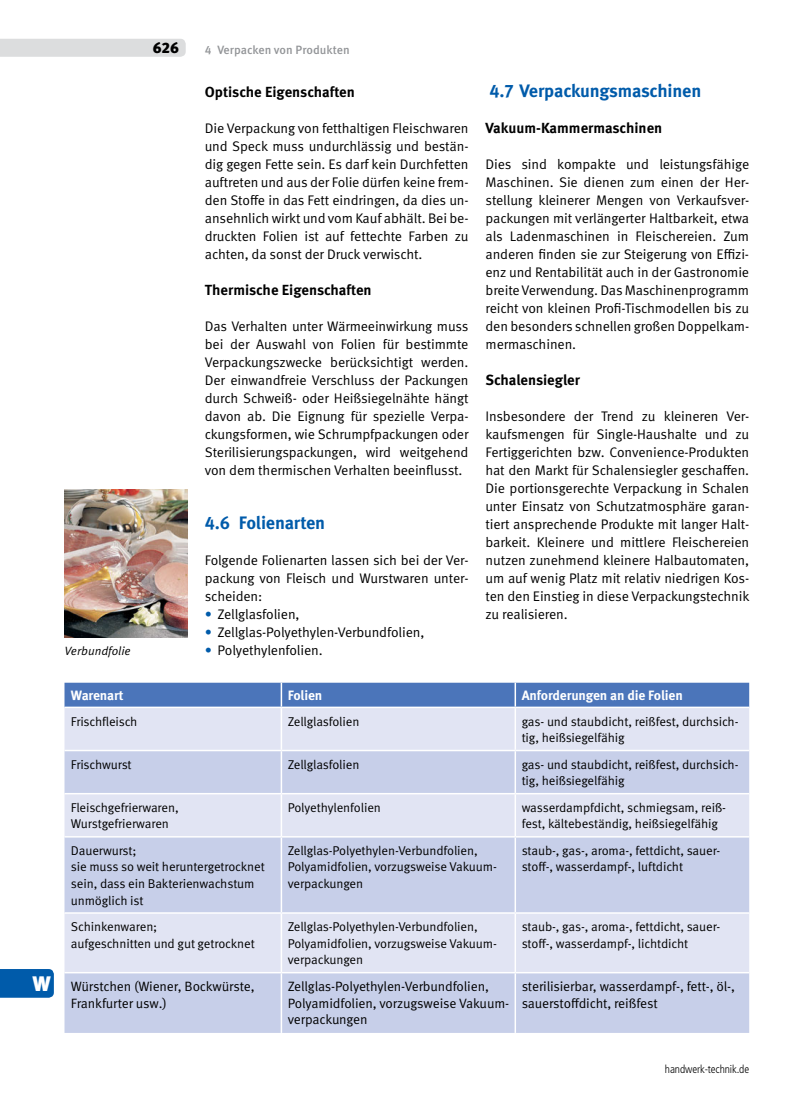
<style>
.page{position:relative;width:812px;height:1106px;background:#fff}
.page>*{position:absolute;margin:0;border:0;box-sizing:border-box;transform-origin:0 0}
.t1{font:900 21px "Meta Pro";color:#fff}
.t2{font:700 18px "Meta Pro";letter-spacing:-.015em;color:#005baa}
.t3{font:900 15px "Meta Pro";color:#000}
.t4{font:700 14.7px "Meta Pro";color:#000}
.t5{font:13.8px/18px "Meta Pro";letter-spacing:-.01em;color:#000;text-align:justify}
.t6{font:13.5px/16.5px "Meta Pro";letter-spacing:-.01em;color:#000}
.t7{font:700 13.5px "Meta Pro";letter-spacing:-.01em;color:#fff}
.t8{font:12.75px/16.5px "Meta Pro";letter-spacing:-.01em;color:#000}
.t9{font:500 12px "Meta Pro";color:#939598}
.t10{font:italic 12px "Meta Pro";letter-spacing:-.005em;color:#000}
.t11{font:300 condensed 11.25px "Frutiger LT Std";letter-spacing:-.01em;color:#000}
.s1{color:#005baa}
</style>
<div class="page">
<div style="left:0;top:39px;width:186px;height:18px;background:#dcddde"></div>
<div style="left:64px;top:708px;width:685px;height:41px;background:#e1e4f3"></div>
<svg style="left:64px;top:751px;width:685px;height:281px;background:#d0d7ec"></svg>
<div style="left:64px;top:682px;width:685px;height:24px;background:#4b75ba"></div>
<hr style="left:514px;top:682px;width:2px;height:24px;background:#fff">
<hr style="left:281px;top:708px;width:1px;height:41px;background:#fff">
<hr style="left:514px;top:708px;width:2px;height:41px;background:#fff">
<hr style="left:281px;top:751px;width:1px;height:41px;background:#fff">
<hr style="left:514px;top:751px;width:2px;height:41px;background:#fff">
<hr style="left:64px;top:792px;width:217px;height:2px;background:#fff">
<hr style="left:281px;top:792px;width:234px;height:2px;background:#fff">
<hr style="left:281px;top:794px;width:1px;height:41px;background:#fff">
<hr style="left:515px;top:792px;width:234px;height:2px;background:#fff">
<hr style="left:514px;top:794px;width:2px;height:41px;background:#fff">
<hr style="left:64px;top:835px;width:217px;height:2px;background:#fff">
<hr style="left:281px;top:835px;width:234px;height:2px;background:#fff">
<hr style="left:281px;top:837px;width:1px;height:75px;background:#fff">
<hr style="left:515px;top:835px;width:234px;height:2px;background:#fff">
<hr style="left:514px;top:837px;width:2px;height:75px;background:#fff">
<hr style="left:64px;top:912px;width:217px;height:1px;background:#fff">
<hr style="left:281px;top:912px;width:234px;height:1px;background:#fff">
<hr style="left:281px;top:913px;width:1px;height:58px;background:#fff">
<hr style="left:515px;top:912px;width:234px;height:1px;background:#fff">
<hr style="left:514px;top:913px;width:2px;height:58px;background:#fff">
<hr style="left:64px;top:971px;width:217px;height:2px;background:#fff">
<hr style="left:281px;top:971px;width:234px;height:2px;background:#fff">
<hr style="left:281px;top:973px;width:1px;height:59px;background:#fff">
<hr style="left:515px;top:971px;width:234px;height:2px;background:#fff">
<hr style="left:514px;top:973px;width:2px;height:59px;background:#fff">
<img style="left:64px;top:489px;width:124px;height:148px">
<div style="left:0;top:969px;width:54px;height:29px;background:#005baa"></div>
<h1 class="t1" style="left:32px;top:970px;width:20px">W</h1>
<p class="t3" style="left:153px;top:38px;width:28px">626</p>
<p class="t10" style="left:64px;top:643px;width:68px">Verbundfolie</p>
<p class="t9" style="left:205px;top:42px;width:146px">4 Verpacken von Produkten</p>
<p class="t4" style="left:205px;top:83px;width:151px">Optische Eigenschaften</p>
<p class="t5" style="left:205px;top:120px;width:265px">Die Verpackung von fetthaltigen Fleischwaren und Speck muss undurchlässig und bestän&shy;dig gegen Fette sein. Es darf kein Durchfetten auftreten und aus der Folie dürfen keine frem&shy;den Stoffe in das Fett eindringen, da dies un&shy;ansehnlich wirkt und vom Kauf abhält. Bei be&shy;druckten Folien ist auf fettechte Farben zu achten, da sonst der Druck verwischt.</p>
<p class="t4" style="left:205px;top:281px;width:168px">Thermische Eigenschaften</p>
<p class="t5" style="left:205px;top:318px;width:265px">Das Verhalten unter Wärmeeinwirkung muss bei der Auswahl von Folien für bestimmte Verpackungszwecke berücksichtigt werden.<br>Der einwandfreie Verschluss der Packungen durch Schweiß- oder Heißsiegelnähte hängt davon ab. Die Eignung für spezielle Verpa&shy;ckungsformen, wie Schrumpfpackungen oder Sterilisierungspackungen, wird weitgehend von dem thermischen Verhalten beeinflusst.</p>
<h2 class="t2" style="left:205px;top:511px;width:122px">4.6 Folienarten</h2>
<p class="t5" style="left:205px;top:552px;width:265px">Folgende Folienarten lassen sich bei der Ver&shy;packung von Fleisch und Wurstwaren unter&shy;scheiden:</p>
<p class="t5" style="left:205px;top:606px;width:96px"><span class="s1">•</span> Zellglasfolien,</p>
<p class="t5" style="left:205px;top:624px;width:221px"><span class="s1">•</span> Zellglas-Polyethylen-Verbundfolien,</p>
<p class="t5" style="left:205px;top:642px;width:119px"><span class="s1">•</span> Polyethylenfolien.</p>
<h2 class="t2" style="left:489px;top:79px;width:213px">4.7 Verpackungsmaschinen</h2>
<p class="t4" style="left:485px;top:119px;width:178px">Vakuum-Kammermaschinen</p>
<p class="t5" style="left:485px;top:156px;width:265px">Dies sind kompakte und leistungsfähige Maschinen. Sie dienen zum einen der Her&shy;stellung kleinerer Mengen von Verkaufsver&shy;packungen mit verlängerter Haltbarkeit, etwa als Ladenmaschinen in Fleischereien. Zum anderen finden sie zur Steigerung von Effizi&shy;enz und Rentabilität auch in der Gastronomie breite Verwendung. Das Maschinenprogramm reicht von kleinen Profi-Tischmodellen bis zu den besonders schnellen großen Doppelkam&shy;mermaschinen.</p>
<p class="t4" style="left:485px;top:371px;width:96px">Schalensiegler</p>
<p class="t5" style="left:485px;top:408px;width:266px;text-align:left">Insbesondere der Trend zu kleineren Ver&shy;kaufsmengen für Single-Haushalte und zu Fertiggerichten bzw. Convenience-Produkten hat den Markt für Schalensiegler geschaffen.<br>Die portionsgerechte Verpackung in Schalen unter Einsatz von Schutzatmosphäre garan&shy;tiert ansprechende Produkte mit langer Halt&shy;barkeit. Kleinere und mittlere Fleischereien nutzen zunehmend kleinere Halbautomaten, um auf wenig Platz mit relativ niedrigen Kos&shy;ten den Einstieg in diese Verpackungstechnik zu realisieren.</p>
<p class="t7" style="left:71px;top:686px;width:54px">Warenart</p>
<p class="t7" style="left:288px;top:686px;width:36px">Folien</p>
<p class="t7" style="left:522px;top:686px;width:163px">Anforderungen an die Folien</p>
<p class="t8" style="left:71px;top:713px;width:68px">Frischfleisch</p>
<p class="t8" style="left:288px;top:713px;width:73px">Zellglasfolien</p>
<p class="t8" style="left:522px;top:713px;width:218px">gas- und staubdicht, reißfest, durchsich&shy;tig, heißsiegelfähig</p>
<p class="t8" style="left:71px;top:756px;width:62px">Frischwurst</p>
<p class="t8" style="left:288px;top:756px;width:73px">Zellglasfolien</p>
<p class="t8" style="left:522px;top:756px;width:218px">gas- und staubdicht, reißfest, durchsich&shy;tig, heißsiegelfähig</p>
<p class="t8" style="left:71px;top:799px;width:109px">Fleischgefrierwaren,<br>Wurstgefrierwaren</p>
<p class="t8" style="left:288px;top:799px;width:95px">Polyethylenfolien</p>
<p class="t8" style="left:522px;top:799px;width:206px">wasserdampfdicht, schmiegsam, reiß&shy;fest, kältebeständig, heißsiegelfähig</p>
<p class="t8" style="left:71px;top:842px;width:195px">Dauerwurst;<br>sie muss so weit heruntergetrocknet sein, dass ein Bakterienwachstum unmöglich ist</p>
<p class="t8" style="left:288px;top:842px;width:211px">Zellglas-Polyethylen-Verbundfolien,<br>Polyamidfolien, vorzugsweise Vakuum&shy;verpackungen</p>
<p class="t8" style="left:522px;top:842px;width:200px">staub-, gas-, aroma-, fettdicht, sauer&shy;stoff-, wasserdampf-, luftdicht</p>
<p class="t8" style="left:71px;top:918px;width:185px">Schinkenwaren;<br>aufgeschnitten und gut getrocknet</p>
<p class="t8" style="left:288px;top:918px;width:211px">Zellglas-Polyethylen-Verbundfolien,<br>Polyamidfolien, vorzugsweise Vakuum&shy;verpackungen</p>
<p class="t8" style="left:522px;top:918px;width:200px">staub-, gas-, aroma-, fettdicht, sauer&shy;stoff-, wasserdampf-, lichtdicht</p>
<p class="t6" style="left:71px;top:978px;width:185px">Würstchen (Wiener, Bockwürste,<br>Frankfurter usw.)</p>
<p class="t6" style="left:288px;top:978px;width:223px">Zellglas-Polyethylen-Verbundfolien,<br>Polyamidfolien, vorzugsweise Vakuum&shy;verpackungen</p>
<p class="t6" style="left:522px;top:978px;width:215px">sterilisierbar, wasserdampf-, fett-, öl-, sauerstoffdicht, reißfest</p>
<p class="t11" style="left:665px;top:1062px;width:86px">handwerk-technik.de</p>
</div>
